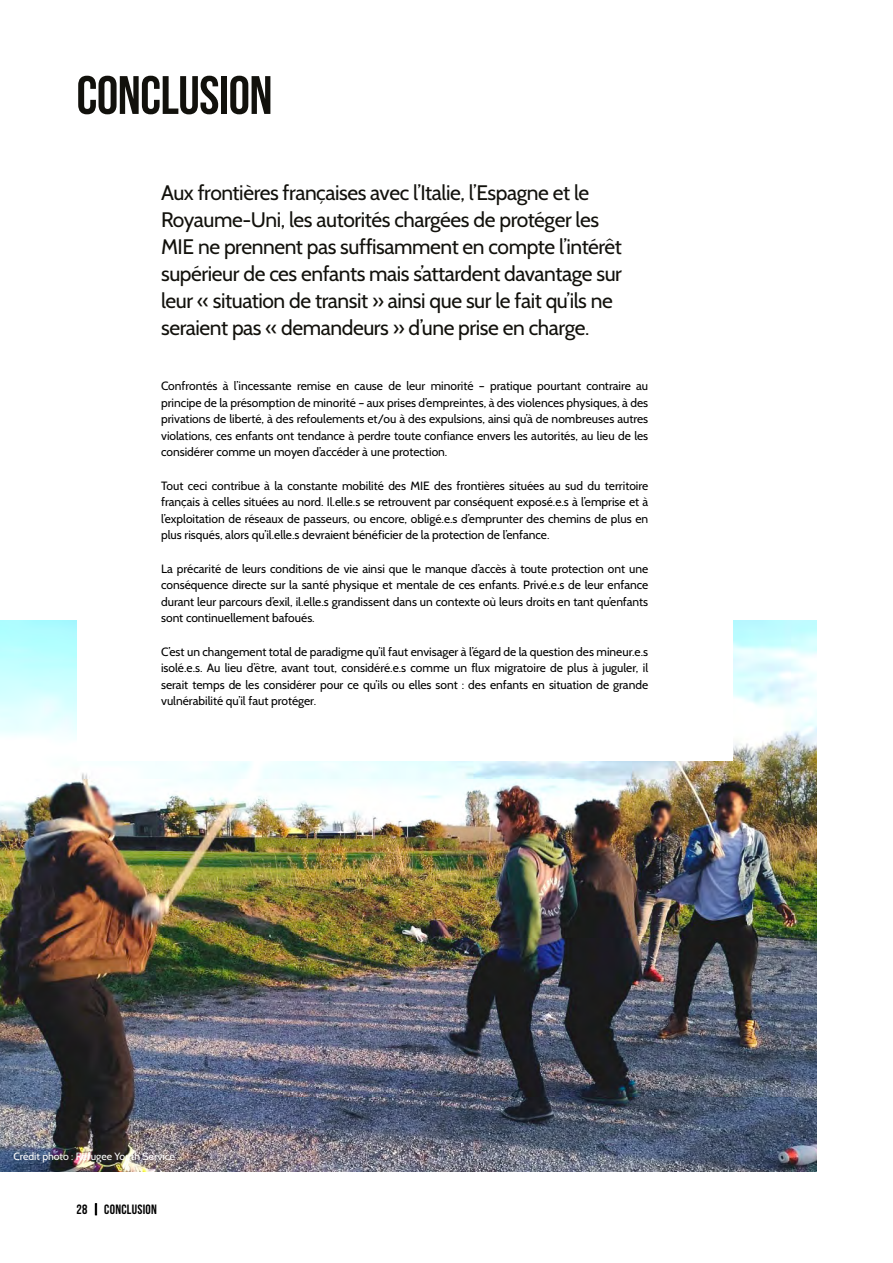
<style>
.page{position:relative;width:893px;height:1263px;background:#fff}
.page>*{position:absolute;margin:0;border:0;box-sizing:border-box;transform-origin:0 0}
.t1{font:54px "Bebas Neue";letter-spacing:-.01em;color:#12110c}
.t2{font:21px/27px "Cabin";letter-spacing:-.02em;color:#12110c}
.t3{font:13.5px "Bebas Neue";letter-spacing:.02em;color:#000}
.t4{font:12px/16.5px "Cabin";color:#000;text-align:justify}
.t5{font:10.5px "Cabin";color:#fff}
</style>
<div class="page">
<img style="left:0;top:621px;width:817px;height:550px">
<div style="left:77px;top:485px;width:655px;height:276px;background:#fff"></div>
<svg style="left:95px;top:1203px;width:2px;height:12px"></svg>
<h1 class="t1" style="left:77px;top:66px;width:197px">CONCLUSION</h1>
<p class="t2" style="left:161px;top:179px;width:462px">Aux frontières françaises avec l’Italie, l’Espagne et le Royaume-Uni, les autorités chargées de protéger les MIE ne prennent pas suffisamment en compte l’intérêt supérieur de ces enfants mais s’attardent davantage sur leur « situation de transit » ainsi que sur le fait qu’ils ne seraient pas « demandeurs » d’une prise en charge.</p>
<p class="t4" style="left:161px;top:377px;width:489px">Confrontés à l’incessante remise en cause de leur minorité – pratique pourtant contraire au principe de la présomption de minorité – aux prises d’empreintes, à des violences physiques, à des privations de liberté, à des refoulements et/ou à des expulsions, ainsi qu’à de nombreuses autres violations, ces enfants ont tendance à perdre toute confiance envers les autorités, au lieu de les considérer comme un moyen d’accéder à une protection.</p>
<p class="t4" style="left:161px;top:477px;width:489px">Tout ceci contribue à la constante mobilité des MIE des frontières situées au sud du territoire français à celles situées au nord. Il.elle.s se retrouvent par conséquent exposé.e.s à l’emprise et à l’exploitation de réseaux de passeurs, ou encore, obligé.e.s d’emprunter des chemins de plus en plus risqués, alors qu’il.elle.s devraient bénéficier de la protection de l’enfance.</p>
<p class="t4" style="left:161px;top:560px;width:489px">La précarité de leurs conditions de vie ainsi que le manque d’accès à toute protection ont une conséquence directe sur la santé physique et mentale de ces enfants. Privé.e.s de leur enfance durant leur parcours d’exil, il.elle.s grandissent dans un contexte où leurs droits en tant qu’enfants sont continuellement bafoués.</p>
<p class="t4" style="left:161px;top:643px;width:489px">C’est un changement total de paradigme qu’il faut envisager à l’égard de la question des mineur.e.s isolé.e.s. Au lieu d’être, avant tout, considéré.e.s comme un flux migratoire de plus à juguler, il serait temps de les considérer pour ce qu’ils ou elles sont : des enfants en situation de grande vulnérabilité qu’il faut protéger.</p>
<p class="t5" style="left:13px;top:1150px;width:163px">Crédit photo : Refugee Youth Service</p>
<p class="t3" style="left:77px;top:1202px;width:82px">28 | CONCLUSION</p>
</div>
